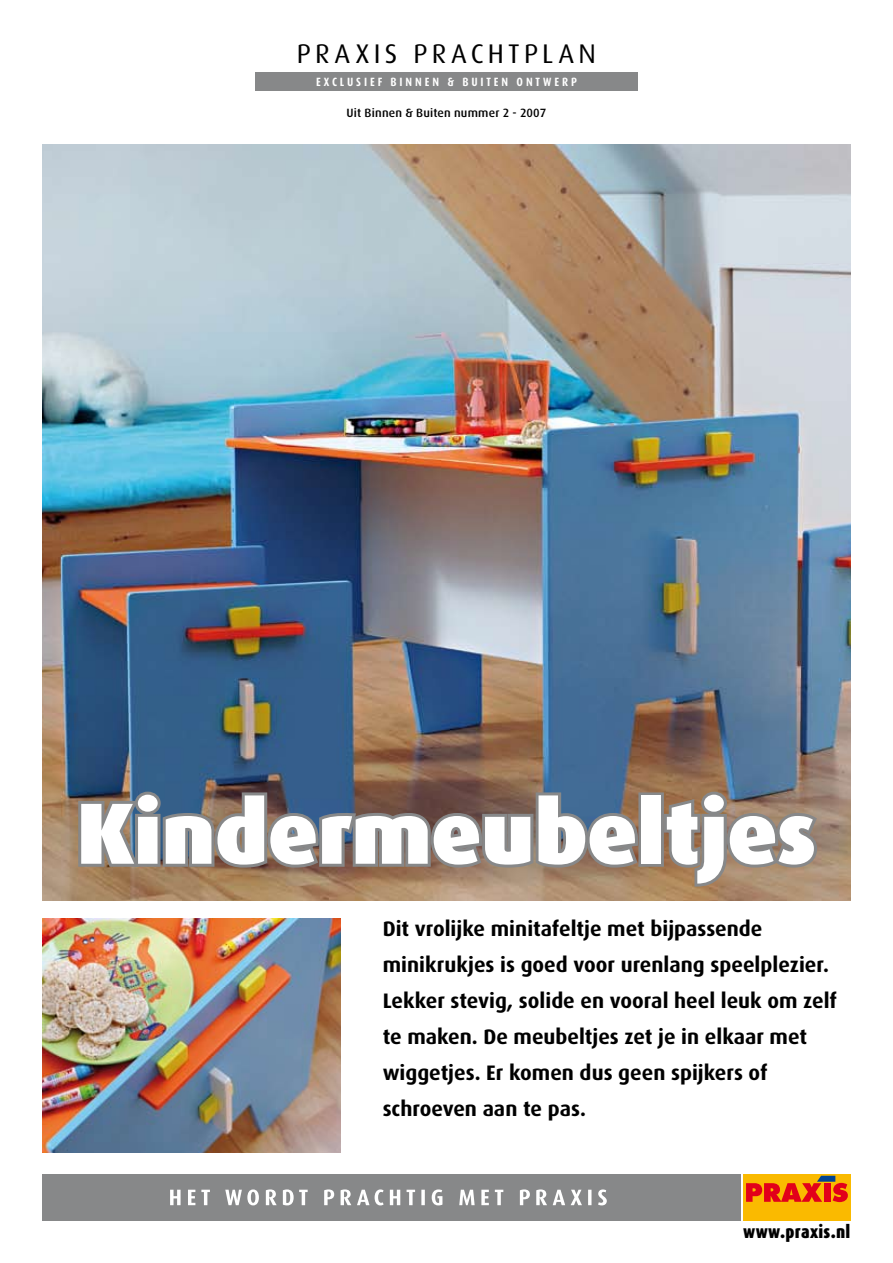
<style>
.page{position:relative;width:893px;height:1263px;background:#fff}
.page>*{position:absolute;margin:0;border:0;box-sizing:border-box;transform-origin:0 0}
.t1{font:900 87px "Dax";letter-spacing:-.005em;color:#fff}
.t2{font:27px "Dax";letter-spacing:.16em;color:#000}
.t3{font:700 21px/36px "Dax";color:#000}
.t4{font:900 18px "Dax Condensed";letter-spacing:.015em;color:#000}
.t5{font:700 12px "Dax Condensed";letter-spacing:.245em;color:#fff}
.t6{font:500 12px "Dax";letter-spacing:.015em;color:#000}
</style>
<div class="page">
<img style="left:43px;top:144px;width:807px;height:756px">
<div style="left:255px;top:72px;width:383px;height:18px;background:#878889"></div>
<svg style="left:75px;top:789px;width:567px;height:83px;background:#766f6e"></svg>
<div style="left:638px;top:792px;width:26px;height:75px;border:6px solid #878889"></div>
<svg style="left:661px;top:789px;width:160px;height:100px;background:#968170"></svg>
<div style="left:743px;top:1174px;width:107px;height:46px;background:#faba00"></div>
<svg style="left:746px;top:1176px;width:102px;height:26px"></svg>
<div style="left:43px;top:1174px;width:698px;height:46px;background:#878889"></div>
<svg style="left:170px;top:1189px;width:437px;height:16px"></svg>
<img style="left:43px;top:918px;width:297px;height:234px">
<p class="t2" style="left:297px;top:39px;width:301px">PRAXIS PRACHTPLAN</p>
<p class="t5" style="left:316px;top:75px;width:262px">EXCLUSIEF BINNEN &amp; BUITEN ONTWERP</p>
<p class="t6" style="left:347px;top:106px;width:201px">Uit Binnen &amp; Buiten nummer 2 - 2007</p>
<h1 class="t1" style="left:77px;top:783px;width:741px">Kindermeubeltjes</h1>
<p class="t3" style="left:383px;top:911px;width:456px">Dit vrolijke minitafeltje met bijpassende minikrukjes is goed voor urenlang speelplezier.<br>Lekker stevig, solide en vooral heel leuk om zelf te maken. De meubeltjes zet je in elkaar met wiggetjes. Er komen dus geen spijkers of schroeven aan te pas.</p>
<p class="t4" style="left:743px;top:1222px;width:109px">www.praxis.nl</p>
</div>
